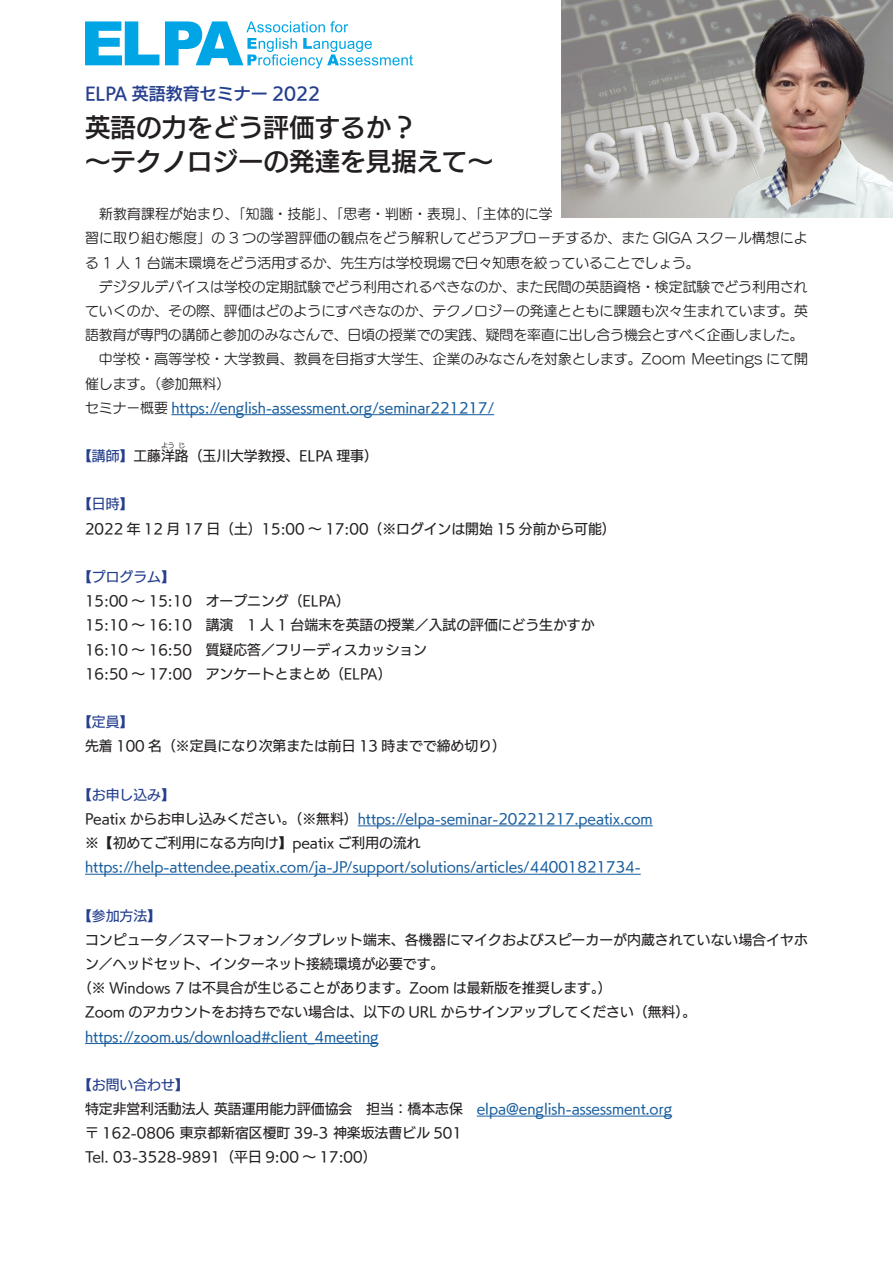
<style>
.page{position:relative;width:893px;height:1263px;background:#fff}
.page>*{position:absolute;margin:0;border:0;box-sizing:border-box;transform-origin:0 0}
.t1{font:25.5px "UD Kakugo Large Pr 6 N DB";color:#231f20}
.t2{font:16.95px "UD Kakugo Large Pr 6 N DB";color:#253f8e}
.t3{font:13.8px/24.2px "UD Kakugo Large Pr 6 N M";color:#231f20}
.t4{font:13.8px/24.2px "UD Marugo Large Pr 6 N M";color:#231f20}
.t5{font:13.8px "UD Kakugo Large Pr 6 N M";color:#175d9e}
.t6{font:13.8px "UD Kakugo Large Pr 6 N M";color:#253f8e}
.t7{font:6.9px "UD Kakugo Large Pr 6 N M";color:#231f20}
.s1{font-family:"UD Marugo Large Pr 6 N M";color:#231f20}
.s2{color:#253f8e}
.s3{color:#231f20}
.s4{color:#175d9e}
</style>
<div class="page">
<hr style="left:171px;top:414px;width:323px;height:1px;background:#175d9e">
<hr style="left:358px;top:825px;width:295px;height:1px;background:#175d9e">
<hr style="left:85px;top:874px;width:556px;height:1px;background:#175d9e">
<hr style="left:85px;top:1043px;width:294px;height:1px;background:#175d9e">
<hr style="left:477px;top:1116px;width:195px;height:1px;background:#175d9e">
<svg style="left:85px;top:21px;width:328px;height:48px"></svg>
<img style="left:561px;top:0;width:332px;height:218px">
<p class="t2" style="left:85px;top:84px;width:237px">ELPA 英語教育セミナー 2022</p>
<p class="t1" style="left:85px;top:114px;width:333px">英語の力をどう評価するか?</p>
<p class="t1" style="left:85px;top:148px;width:410px">〜テクノロジーの発達を見据えて〜</p>
<p class="t4" style="left:85px;top:202px;width:724px">　新教育課程が始まり、「知識・技能」、「思考・判断・表現」、「主体的に学<br>習に取り組む態度」の 3 つの学習評価の観点をどう解釈してどうアプローチするか、また GIGA スクール構想による 1 人 1 台端末環境をどう活用するか、先生方は学校現場で日々知恵を絞っていることでしょう。</p>
<p class="t4" style="left:85px;top:275px;width:724px;text-align:justify">　デジタルデバイスは学校の定期試験でどう利用されるべきなのか、また民間の英語資格・検定試験でどう利用されていくのか、その際、評価はどのようにすべきなのか、テクノロジーの発達とともに課題も次々生まれています。英語教育が専門の講師と参加のみなさんで、日頃の授業での実践、疑問を率直に出し合う機会とすべく企画しました。</p>
<p class="t4" style="left:85px;top:347px;width:724px">　中学校・高等学校・大学教員、教員を目指す大学生、企業のみなさんを対象とします。Zoom Meetings にて開催します。（参加無料(</p>
<p class="t5" style="left:85px;top:400px;width:411px"><span class="s1">セミナー概要</span> https://english-assessment.org/seminar221217/</p>
<p class="t3" style="left:78px;top:444px;width:301px"><span class="s2">【講師】</span>工藤洋路（玉川大学教授、ELPA 理事(</p>
<p class="t7" style="left:161px;top:442px;width:15px">よう</p>
<p class="t7" style="left:178px;top:442px;width:8px">じ</p>
<p class="t6" style="left:78px;top:497px;width:57px">【日時【</p>
<p class="t3" style="left:85px;top:517px;width:532px">2022 年 12 月 17 日（土）15:00 ～ 17:00（※ログインは開始 15 分前から可能(</p>
<p class="t6" style="left:78px;top:569px;width:98px">【プログラム【</p>
<p class="t3" style="left:85px;top:589px;width:267px">15:00 〜 15:10　オープニング（ELPA(</p>
<p class="t3" style="left:85px;top:613px;width:511px">15:10 〜 16:10　講演　1 人 1 台端末を英語の授業／入試の評価にどう生かすか</p>
<p class="t3" style="left:85px;top:638px;width:343px">16:10 〜 16:50　質疑応答／フリーディスカッション</p>
<p class="t3" style="left:85px;top:662px;width:308px">16:50 〜 17:00　アンケートとまとめ（ELPA(</p>
<p class="t6" style="left:78px;top:714px;width:57px">【定員【</p>
<p class="t3" style="left:85px;top:734px;width:422px">先着 100 名（※定員になり次第または前日 13 時までで締め切り(</p>
<p class="t6" style="left:78px;top:787px;width:98px">【お申し込み【</p>
<p class="t5" style="left:85px;top:811px;width:569px"><span class="s3">Peatix からお申し込みください。（※無料）</span>https://elpa-seminar-20221217.peatix.com</p>
<p class="t3" style="left:85px;top:831px;width:337px">※【初めてご利用になる方向け】peatix ご利用の流れ</p>
<p class="t5" style="left:85px;top:859px;width:557px">https://help-attendee.peatix.com/ja-JP/support/solutions/articles/44001821734-</p>
<p class="t6" style="left:78px;top:908px;width:84px">【参加方法【</p>
<p class="t3" style="left:85px;top:928px;width:724px">コンピュータ／スマートフォン／タブレット端末、各機器にマイクおよびスピーカーが内蔵されていない場合イヤホン／ヘッドセット、インターネット接続環境が必要です。</p>
<p class="t3" style="left:78px;top:976px;width:535px">（※ Windows 7 は不具合が生じることがあります。Zoom は最新版を推奨します (。</p>
<p class="t3" style="left:85px;top:1000px;width:613px">Zoom のアカウントをお持ちでない場合は、以下の URL からサインアップしてください（無料。(</p>
<p class="t5" style="left:85px;top:1029px;width:295px">https://zoom.us/download#client 4_ meeting</p>
<p class="t6" style="left:78px;top:1077px;width:112px">【お問い合わせ【</p>
<p class="t3" style="left:85px;top:1097px;width:589px">特定非営利活動法人英語運用能力評価協会　担当：橋本志保　<span class="s4">elpa@english-assessment.org</span></p>
<p class="t3" style="left:85px;top:1121px;width:378px">〒 162-0806 東京都新宿区榎町 39-3 神楽坂法曹ビル 501</p>
<p class="t3" style="left:85px;top:1145px;width:293px">Tel. 03-3528-9891（平日 9:00 〜 17:00(</p>
</div>
